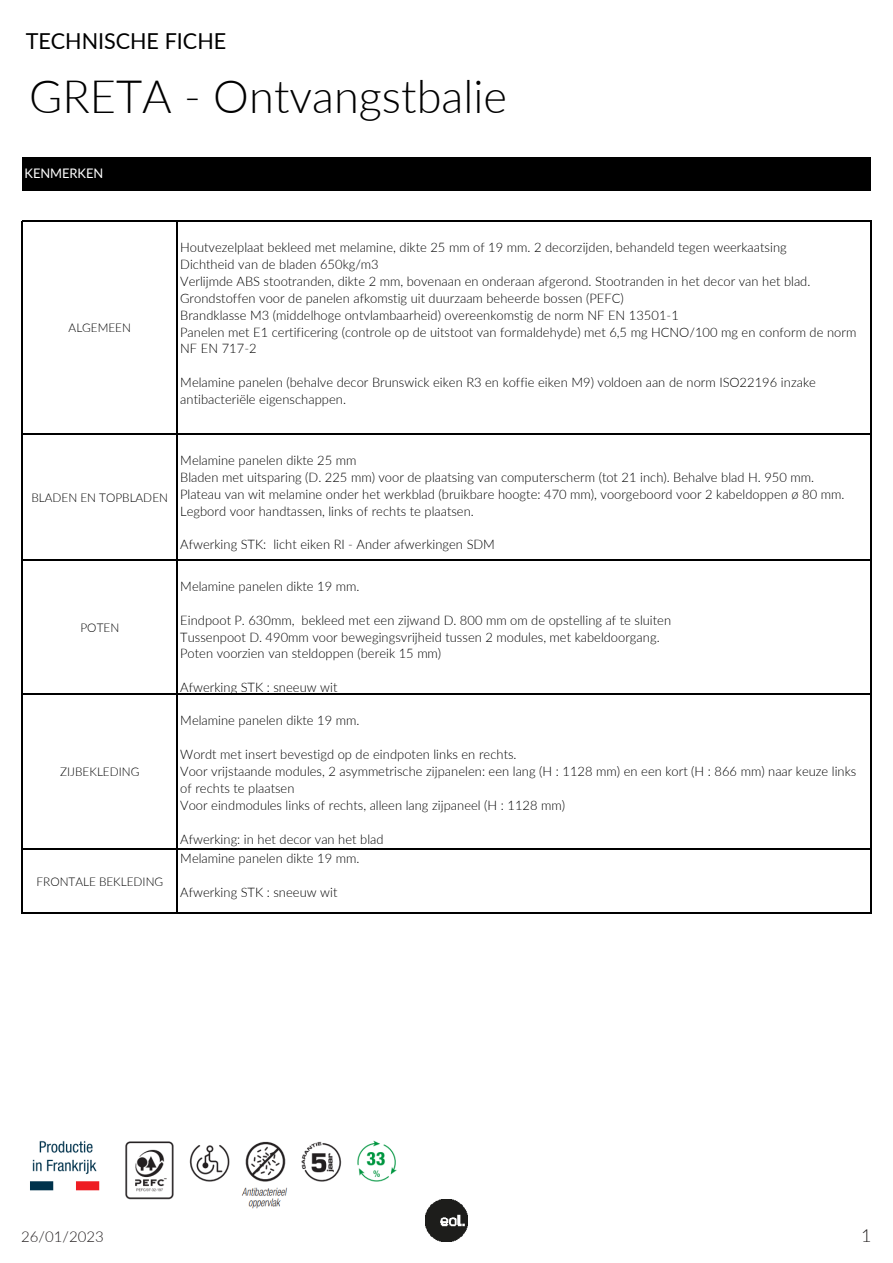
<style>
.page{position:relative;width:893px;height:1263px;background:#fff}
.page>*{position:absolute;margin:0;border:0;box-sizing:border-box;transform-origin:0 0}
.t1{font:300 46.05px "Lato";color:#000}
.t2{font:21.9px "Lato";color:#000}
.t3{font:300 18px "Lato";color:#231f20}
.t4{font:300 15px "Lato";color:#231f20}
.t5{font:300 13.2px/17px "Lato";letter-spacing:.005em;color:#000}
.t6{font:13.2px "Lato";letter-spacing:-.005em;color:#fff}
.t7{font:300 12px "Lato";color:#000}
</style>
<div class="page">
<img style="left:425px;top:1199px;width:43px;height:43px">
<div style="left:23px;top:157px;width:848px;height:33px;background:#000"></div>
<hr style="left:21px;top:912px;width:156px;height:2px;background:#000">
<hr style="left:21px;top:221px;width:1px;height:691px;background:#000">
<hr style="left:177px;top:222px;width:1px;height:690px;background:#000">
<hr style="left:871px;top:222px;width:1px;height:692px;background:#000">
<hr style="left:22px;top:221px;width:850px;height:1px;background:#000">
<hr style="left:22px;top:433px;width:850px;height:2px;background:#000">
<hr style="left:22px;top:559px;width:850px;height:2px;background:#000">
<hr style="left:22px;top:694px;width:850px;height:1px;background:#000">
<hr style="left:22px;top:848px;width:850px;height:1px;background:#000">
<hr style="left:177px;top:912px;width:695px;height:2px;background:#000">
<img style="left:30px;top:1140px;width:367px;height:69px">
<p class="t2" style="left:26px;top:26px;width:202px">TECHNISCHE FICHE</p>
<p class="t1" style="left:29px;top:64px;width:479px">GRETA - Ontvangstbalie</p>
<p class="t6" style="left:25px;top:164px;width:80px">KENMERKEN</p>
<p class="t7" style="left:69px;top:320px;width:64px">ALGEMEEN</p>
<p class="t5" style="left:180px;top:238px;width:678px">Houtvezelplaat bekleed met melamine, dikte 25 mm of 19 mm. 2 decorzijden, behandeld tegen weerkaatsing<br>Dichtheid van de bladen 650kg/m3<br>Verlijmde ABS stootranden, dikte 2 mm, bovenaan en onderaan afgerond. Stootranden in het decor van het blad.<br>Grondstoffen voor de panelen afkomstig uit duurzaam beheerde bossen (PEFC)<br>Brandklasse M3 (middelhoge ontvlambaarheid) overeenkomstig de norm NF EN 13501-1<br>Panelen met E1 certificering (controle op de uitstoot van formaldehyde) met 6,5 mg HCNO/100 mg en conform de norm NF EN 717-2</p>
<p class="t5" style="left:180px;top:374px;width:637px">Melamine panelen (behalve decor Brunswick eiken R3 en koffie eiken M9) voldoen aan de norm ISO22196 inzake antibacteriële eigenschappen.</p>
<p class="t7" style="left:32px;top:489px;width:138px">BLADEN EN TOPBLADEN</p>
<p class="t7" style="left:80px;top:619px;width:40px">POTEN</p>
<p class="t7" style="left:60px;top:764px;width:81px">ZIJBEKLEDING</p>
<p class="t7" style="left:37px;top:873px;width:128px">FRONTALE BEKLEDING</p>
<p class="t5" style="left:180px;top:451px;width:666px">Melamine panelen dikte 25 mm<br>Bladen met uitsparing (D. 225 mm) voor de plaatsing van computerscherm (tot 21 inch). Behalve blad H. 950 mm.<br>Plateau van wit melamine onder het werkblad (bruikbare hoogte: 470 mm), voorgeboord voor 2 kabeldoppen ø 80 mm.<br>Legbord voor handtassen, links of rechts te plaatsen.</p>
<p class="t5" style="left:180px;top:536px;width:316px">Afwerking STK: licht eiken RI - Ander afwerkingen SDM</p>
<p class="t5" style="left:180px;top:577px;width:181px">Melamine panelen dikte 19 mm.</p>
<p class="t5" style="left:180px;top:611px;width:492px">Eindpoot P. 630mm, bekleed met een zijwand D. 800 mm om de opstelling af te sluiten<br>Tussenpoot D. 490mm voor bewegingsvrijheid tussen 2 modules, met kabeldoorgang.<br>Poten voorzien van steldoppen (bereik 15 mm)</p>
<p class="t5" style="left:180px;top:678px;width:159px">Afwerking STK : sneeuw wit</p>
<p class="t5" style="left:180px;top:712px;width:181px">Melamine panelen dikte 19 mm.</p>
<p class="t5" style="left:180px;top:745px;width:678px">Wordt met insert bevestigd op de eindpoten links en rechts.<br>Voor vrijstaande modules, 2 asymmetrische zijpanelen: een lang (H : 1128 mm) en een kort (H : 866 mm) naar keuze links of rechts te plaatsen<br>Voor eindmodules links of rechts, alleen lang zijpaneel (H : 1128 mm)</p>
<p class="t5" style="left:180px;top:830px;width:205px">Afwerking: in het decor van het blad</p>
<p class="t5" style="left:180px;top:849px;width:181px">Melamine panelen dikte 19 mm.</p>
<p class="t5" style="left:180px;top:883px;width:159px">Afwerking STK : sneeuw wit</p>
<p class="t4" style="left:21px;top:1226px;width:84px">26/01/2023</p>
<h3 class="t3" style="left:861px;top:1223px;width:12px">1</h3>
</div>
